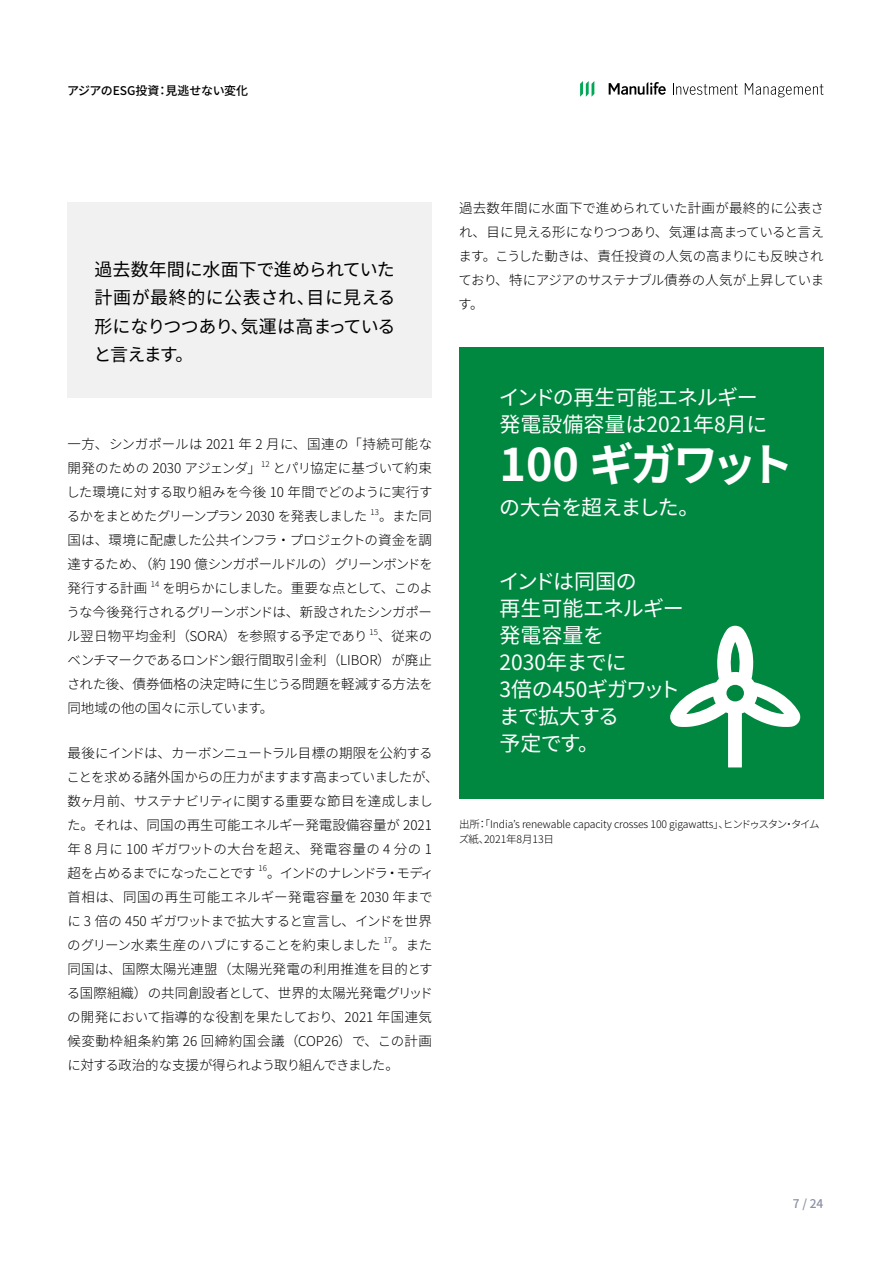
<style>
.page{position:relative;width:891px;height:1269px;background:#fff}
.page>*{position:absolute;margin:0;border:0;box-sizing:border-box;transform-origin:0 0}
.t1{font:700 45px "Noto Sans CJ Kjp";letter-spacing:-.07em;color:#fff}
.t2{font:21px/27px "Noto Sans CJ Kjp";letter-spacing:-.015em;color:#fff}
.t3{font:21px "Noto Sans CJ Kjp";letter-spacing:-.05em;color:#fff}
.t4{font:18px/28.5px "Noto Sans CJ Kjp";letter-spacing:-.025em;color:#000;text-align:justify}
.t5{font:300 13.5px/24px "Noto Sans CJ Kjp";letter-spacing:-.025em;color:#000;text-align:justify}
.t6{font:300 13.5px/24px "Noto Sans CJ Kjp";color:#000}
.t7{font:500 12px "Noto Sans CJ Kjp";letter-spacing:-.01em;color:#000}
.t8{font:500 12px "Noto Sans CJ Kjp";color:#8c90a2}
.t9{font:300 10.5px/15px "Noto Sans CJ Kjp";letter-spacing:-.01em;color:#000}
.t10{font:300 7.8px "Noto Sans CJ Kjp";color:#000}
</style>
<div class="page">
<svg style="left:673px;top:83px;width:65px;height:12px"></svg>
<svg style="left:745px;top:83px;width:78px;height:14px"></svg>
<svg style="left:609px;top:82px;width:57px;height:13px"></svg>
<svg style="left:580px;top:81px;width:14px;height:16px"></svg>
<div style="left:68px;top:202px;width:364px;height:196px;background:#f1f1f2"></div>
<div style="left:459px;top:347px;width:365px;height:452px;background:#008840"></div>
<svg style="left:670px;top:626px;width:131px;height:141px"></svg>
<p class="t7" style="left:67px;top:84px;width:183px">アジアのESG投資：見逃せない変化</p>
<h3 class="t4" style="left:94px;top:255px;width:303px">過去数年間に水面下で進められていた計画が最終的に公表され、目に見える形になりつつあり、気運は高まっていると言えます。</h3>
<p class="t6" style="left:68px;top:433px;width:366px">一方、シンガポールは 2021 年 2 月に、国連の「持続可能な開発のための 2030 アジェンダ」</p>
<p class="t10" style="left:261px;top:460px;width:10px">12</p>
<p class="t5" style="left:66px;top:457px;width:368px;text-indent:206px">とパリ協定に基づいて約束した環境に対する取り組みを今後 10 年間でどのように実行するかをまとめたグリーンプラン 2030 を発表しました</p>
<p class="t10" style="left:371px;top:508px;width:10px">13</p>
<p class="t5" style="left:67px;top:505px;width:367px;text-indent:312px">。また同国は、環境に配慮した公共インフラ・プロジェクトの資金を調達するため、（約 190 億シンガポールドルの）グリーンボンドを発行する計画</p>
<p class="t10" style="left:151px;top:580px;width:10px">14</p>
<p class="t5" style="left:66px;top:577px;width:368px;text-indent:96px">を明らかにしました。重要な点として、このような今後発行されるグリーンボンドは、新設されたシンガポール翌日物平均金利（SORA）を参照する予定であり</p>
<p class="t10" style="left:369px;top:628px;width:10px">15</p>
<p class="t5" style="left:67px;top:625px;width:367px;text-indent:311px">、従来のベンチマークであるロンドン銀行間取引金利（LIBOR）が廃止された後、債券価格の決定時に生じうる問題を軽減する方法を同地域の他の国々に示しています。</p>
<p class="t5" style="left:67px;top:741px;width:374px;text-align:left">最後にインドは、カーボンニュートラル目標の期限を公約することを求める諸外国からの圧力がますます高まっていましたが、数ヶ月前、サステナビリティに関する重要な節目を達成しました。それは、同国の再生可能エネルギー発電設備容量が 2021年 8 月に 100 ギガワットの大台を超え、発電容量の 4 分の 1超を占めるまでになったことです</p>
<p class="t10" style="left:259px;top:864px;width:10px">16</p>
<p class="t5" style="left:67px;top:861px;width:368px;text-align:left;text-indent:200px">。インドのナレンドラ・モディ首相は、同国の再生可能エネルギー発電容量を 2030 年までに 3 倍の 450 ギガワットまで拡大すると宣言し、インドを世界のグリーン水素生産のハブにすることを約束しました</p>
<p class="t10" style="left:384px;top:936px;width:10px">17</p>
<p class="t5" style="left:67px;top:933px;width:368px;text-indent:325px">。また同国は、国際太陽光連盟（太陽光発電の利用推進を目的とする国際組織）の共同創設者として、世界的太陽光発電グリッドの開発において指導的な役割を果たしており、2021 年国連気候変動枠組条約第 26 回締約国会議（COP26）で、この計画に対する政治的な支援が得られよう取り組んできました。</p>
<p class="t5" style="left:458px;top:196px;width:368px">過去数年間に水面下で進められていた計画が最終的に公表され、目に見える形になりつつあり、気運は高まっていると言えます。こうした動きは、責任投資の人気の高まりにも反映されており、特にアジアのサステナブル債券の人気が上昇しています。</p>
<h2 class="t2" style="left:499px;top:384px;width:270px">インドの再生可能エネルギー発電設備容量は2021年8月に</h2>
<h1 class="t1" style="left:500px;top:439px;width:296px">100 ギガワット</h1>
<h2 class="t3" style="left:499px;top:495px;width:202px">の大台を超えました。</h2>
<h2 class="t2" style="left:499px;top:568px;width:187px">インドは同国の<br>再生可能エネルギー発電容量を<br>2030年までに<br>3倍の450ギガワットまで拡大する<br>予定です。</h2>
<p class="t9" style="left:459px;top:817px;width:363px">出所：「India’s renewable capacity crosses 100 gigawatts」、ヒンドゥスタン・タイムズ紙、2021年8月13日</p>
<p class="t8" style="left:793px;top:1197px;width:32px">7 / 24</p>
</div>
